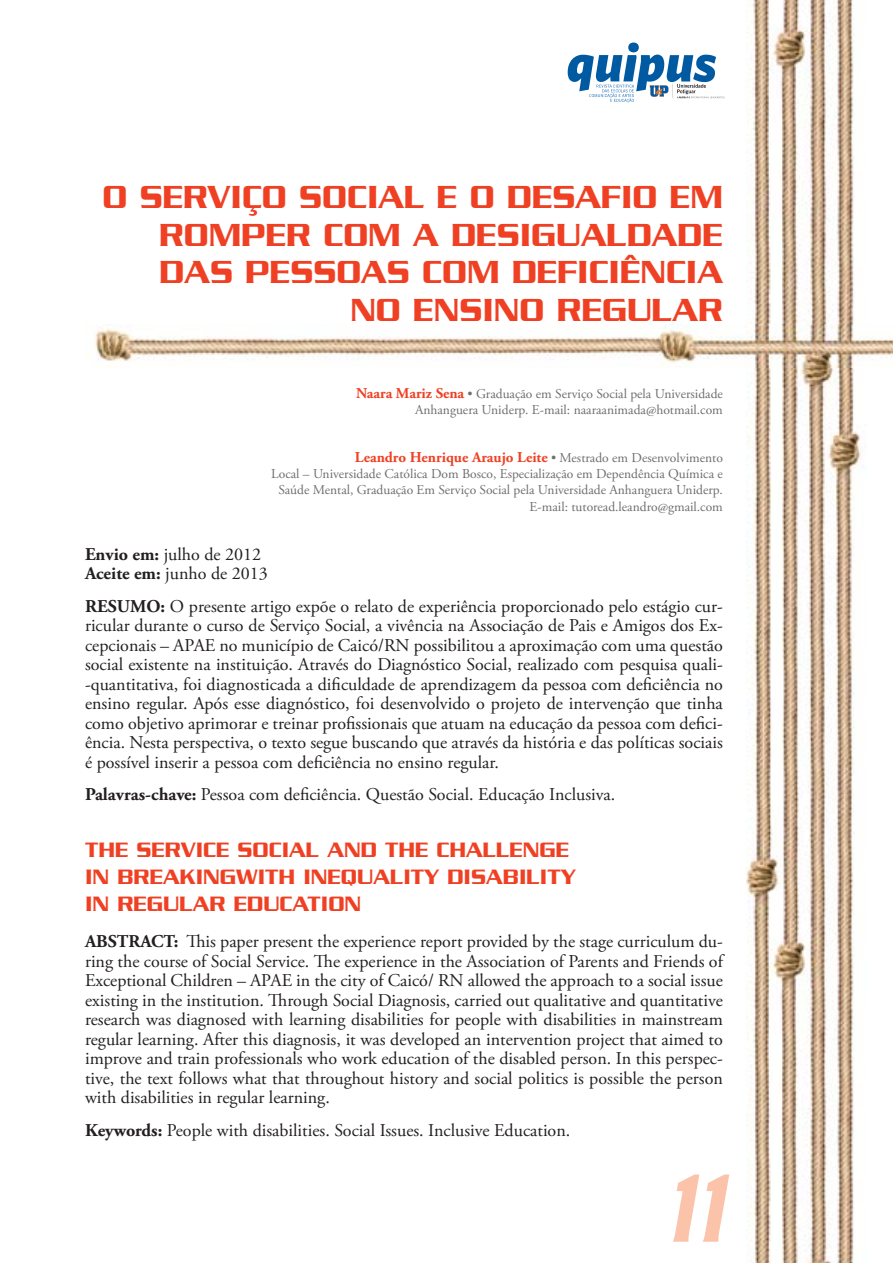
<style>
.page{position:relative;width:893px;height:1263px;background:#fff}
.page>*{position:absolute;margin:0;border:0;box-sizing:border-box;transform-origin:0 0}
.t1{font:italic 500 105px "Serpentine Std";color:#fbc4aa;scale:.7 1}
.t2{font:500 34.5px/37.5px "Serpentine Std";color:#ef4023;text-align:right}
.t3{font:500 22.5px/27px "Serpentine Std";color:#ef4023}
.t4{font:18px/19.5px "Adobe Garamond Pro";color:#231f20;text-align:justify}
.t5{font:700 15px "Adobe Garamond Pro";color:#ef4023}
.t6{font:13.5px/16.2px "Adobe Garamond Pro";color:#6d6e70;text-align:right}
.s1{font-weight:700;font-size:15px;color:#ef4023}
.s2{font-weight:400;font-size:13.5px;color:#6d6e70}
.s3{font-weight:700}
</style>
<div class="page">
<img style="left:102px;top:0;width:761px;height:1263px">
<svg style="left:568px;top:43px;width:157px;height:60px"></svg>
<img style="left:85px;top:325px;width:808px;height:42px">
<h2 class="t2" style="left:102px;top:182px;width:622px">O SERVIÇO SOCIAL E O DESAFIO EM<br>ROMPER COM A DESIGUALDADE<br>DAS PESSOAS COM DEFICIÊNCIA<br>NO ENSINO REGULAR</h2>
<p class="t6" style="left:356px;top:387px;width:368px"><span class="s1">Naara Mariz Sena</span> • Graduação em Serviço Social pela Universidade<br>Anhanguera Uniderp. E-mail: naaraanimada@hotmail.com</p>
<p class="t5" style="left:355px;top:451px;width:369px">Leandro Henrique Araujo Leite <span class="s2">• Mestrado em Desenvolvimento</span></p>
<p class="t6" style="left:271px;top:467px;width:453px">Local – Universidade Católica Dom Bosco, Especialização em Dependência Química e<br>Saúde Mental, Graduação Em Serviço Social pela Universidade Anhanguera Uniderp.<br>E-mail: tutoread.leandro@gmail.com</p>
<p class="t4" style="left:85px;top:546px;width:184px"><span class="s3">Envio em:</span> julho de 2012<br><span class="s3">Aceite em:</span> junho de 2013</p>
<p class="t4" style="left:85px;top:598px;width:639px"><span class="s3">RESUMO:</span> O presente artigo expõe o relato de experiência proporcionado pelo estágio cur&shy;ricular durante o curso de Serviço Social, a vivência na Associação de Pais e Amigos dos Ex&shy;cepcionais – APAE no município de Caicó/RN possibilitou a aproximação com uma questão social existente na instituição. Através do Diagnóstico Social, realizado com pesquisa quali--quantitativa, foi diagnosticada a dificuldade de aprendizagem da pessoa com deficiência no ensino regular. Após esse diagnóstico, foi desenvolvido o projeto de intervenção que tinha como objetivo aprimorar e treinar profissionais que atuam na educação da pessoa com defici&shy;ência. Nesta perspectiva, o texto segue buscando que através da história e das políticas sociais é possível inserir a pessoa com deficiência no ensino regular.</p>
<p class="t4" style="left:85px;top:786px;width:532px"><span class="s3">Palavras-chave:</span> Pessoa com deficiência. Questão Social. Educação Inclusiva.</p>
<p class="t3" style="left:85px;top:838px;width:492px">THE SERVICE SOCIAL AND THE CHALLENGE<br>IN BREAKINGWITH INEQUALITY DISABILITY<br>IN REGULAR EDUCATION</p>
<p class="t4" style="left:85px;top:933px;width:639px"><span class="s3">ABSTRACT:</span> This paper present the experience report provided by the stage curriculum du&shy;ring the course of Social Service. The experience in the Association of Parents and Friends of Exceptional Children – APAE in the city of Caicó/ RN allowed the approach to a social issue existing in the institution. Through Social Diagnosis, carried out qualitative and quantitative research was diagnosed with learning disabilities for people with disabilities in mainstream regular learning. After this diagnosis, it was developed an intervention project that aimed to improve and train professionals who work education of the disabled person. In this perspec&shy;tive, the text follows what that throughout history and social politics is possible the person with disabilities in regular learning.</p>
<p class="t4" style="left:85px;top:1122px;width:487px"><span class="s3">Keywords:</span> People with disabilities. Social Issues. Inclusive Education.</p>
<h1 class="t1" style="left:665px;top:1176px;width:87px">11</h1>
</div>
